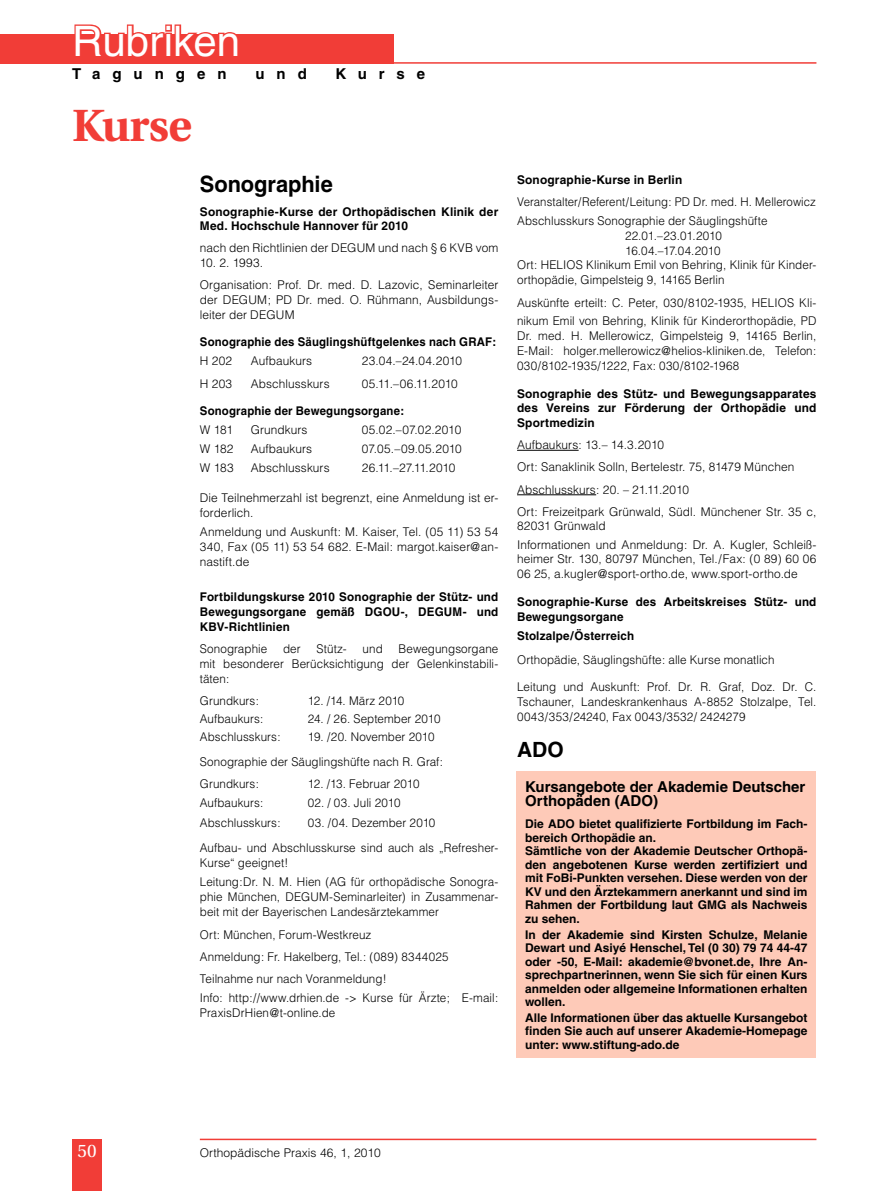
<style>
.page{position:relative;width:893px;height:1191px;background:#fff}
.page>*{position:absolute;margin:0;border:0;box-sizing:border-box;transform-origin:0 0}
.t1{font:700 45px "Utopia";letter-spacing:-.01em;color:#f13d37}
.t2{font:42px "Helvetica";color:#fff}
.t3{font:700 22.5px "Helvetica";color:#000}
.t4{font:700 21px "Helvetica";color:#000}
.t5{font:18px "Utopia";color:#fff}
.t6{font:700 15px/14.4px "Helvetica";color:#000}
.t7{font:700 15px "Helvetica";letter-spacing:.8em;color:#000}
.t8{font:300 12px/15px "Helvetica";letter-spacing:.005em;color:#000}
.t9{font:700 12px/13.5px "Helvetica";letter-spacing:.005em;color:#000;text-align:justify}
.t10{font:300 12px/19.2px "Helvetica";letter-spacing:.005em;color:#000;scale:.95 1}
.t11{font:700 12px "Helvetica";letter-spacing:.005em;color:#000;scale:.95 1}
.t12{font:300 12px "Helvetica";letter-spacing:-.015em;color:#000}
.t13{font:300 12px "Helvetica";letter-spacing:.025em;color:#000}
</style>
<div class="page">
<hr style="left:200px;top:1138px;width:616px;height:2px;background:#f13d37">
<div style="left:72px;top:1138px;width:30px;height:53px;background:#f13d37"></div>
<div style="left:0;top:34px;width:393px;height:30px;background:#f13d37"></div>
<hr style="left:9px;top:62px;width:807px;height:2px;background:#f13d37">
<svg style="left:74px;top:24px;width:92px;height:10px"></svg>
<div style="left:165px;top:24px;width:7px;height:8px;border:3px solid #f13d37"></div>
<svg style="left:174px;top:24px;width:62px;height:10px"></svg>
<hr style="left:517px;top:450px;width:62px;height:1px;background:#000">
<hr style="left:517px;top:494px;width:79px;height:1px;background:#000">
<div style="left:517px;top:771px;width:299px;height:287px;background:#fecab8"></div>
<h2 class="t2" style="left:72px;top:17px;width:169px">Rubriken</h2>
<p class="t7" style="left:72px;top:64px;width:156px">Tagungen</p>
<p class="t6" style="left:255px;top:66px;width:53px">und</p>
<p class="t6" style="left:335px;top:66px;width:91px">Kurse</p>
<h1 class="t1" style="left:72px;top:100px;width:121px">Kurse</h1>
<h3 class="t3" style="left:200px;top:170px;width:134px">Sonographie</h3>
<p class="t9" style="left:200px;top:204px;width:300px;line-height:14.4px">Sonographie-Kurse der Orthopädischen Klinik der<br>Med. Hochschule Hannover für 2010</p>
<p class="t8" style="left:200px;top:240px;width:300px">nach den Richtlinien der DEGUM und nach § 6 KVB vom</p>
<p class="t8" style="left:200px;top:252px;width:300px;line-height:22.2px">10. 2. 1993.<br>Organisation: Prof. Dr. med. D. Lazovic, Seminarleiter</p>
<p class="t8" style="left:200px;top:292px;width:300px">der DEGUM; PD Dr. med. O. Rühmann, Ausbildungs&shy;leiter der DEGUM</p>
<p class="t11" style="left:200px;top:335px;width:313px">Sonographie des Säuglingshüftgelenkes nach GRAF:</p>
<p class="t8" style="left:200px;top:353px;width:34px">H 202</p>
<p class="t8" style="left:251px;top:353px;width:63px">Aufbaukurs</p>
<p class="t8" style="left:362px;top:353px;width:102px">23.04.–24.04.2010</p>
<p class="t8" style="left:200px;top:376px;width:34px">H 203</p>
<p class="t8" style="left:251px;top:376px;width:80px">Abschlusskurs</p>
<p class="t12" style="left:362px;top:376px;width:97px">05.11.–06.11.2010</p>
<p class="t11" style="left:200px;top:403px;width:217px">Sonographie der Bewegungsorgane:</p>
<p class="t8" style="left:200px;top:422px;width:35px">W 181</p>
<p class="t8" style="left:251px;top:422px;width:58px">Grundkurs</p>
<p class="t8" style="left:362px;top:422px;width:101px">05.02.–07.02.2010</p>
<p class="t8" style="left:200px;top:441px;width:35px">W 182</p>
<p class="t8" style="left:251px;top:441px;width:63px">Aufbaukurs</p>
<p class="t13" style="left:362px;top:441px;width:101px">07.05.–09.05.2010</p>
<p class="t8" style="left:200px;top:460px;width:35px">W 183</p>
<p class="t8" style="left:251px;top:460px;width:80px">Abschlusskurs</p>
<p class="t12" style="left:362px;top:460px;width:95px">26.11.–27.11.2010</p>
<p class="t8" style="left:200px;top:490px;width:300px">Die Teilnehmerzahl ist begrenzt, eine Anmeldung ist er&shy;forderlich.</p>
<p class="t8" style="left:200px;top:524px;width:300px;text-align:justify">Anmeldung und Auskunft: M. Kaiser, Tel. (05 11) 53 54<br>340, Fax (05 11) 53 54 682. E-Mail: margot.kaiser@an&shy;nastift.de</p>
<p class="t9" style="left:200px;top:588px;width:300px;line-height:15px">Fortbildungskurse 2010 Sonographie der Stütz- und Bewegungsorgane gemäß DGOU-, DEGUM- und KBV-Richtlinien</p>
<p class="t8" style="left:200px;top:641px;width:69px">Sonographie</p>
<p class="t8" style="left:283px;top:641px;width:19px">der</p>
<p class="t8" style="left:316px;top:641px;width:32px">Stütz-</p>
<p class="t8" style="left:363px;top:641px;width:22px">und</p>
<p class="t8" style="left:200px;top:641px;width:300px;text-align:justify;text-indent:199px">Bewegungsorgane mit besonderer Berücksichtigung der Gelenkinstabili&shy;täten:</p>
<p class="t8" style="left:200px;top:693px;width:61px">Grundkurs:</p>
<p class="t8" style="left:308px;top:693px;width:98px">12. /14. März 2010</p>
<p class="t8" style="left:200px;top:711px;width:65px">Aufbaukurs:</p>
<p class="t8" style="left:308px;top:711px;width:134px">24. / 26. September 2010</p>
<p class="t8" style="left:200px;top:729px;width:82px">Abschlusskurs:</p>
<p class="t8" style="left:200px;top:723px;width:245px;line-height:25.2px;text-indent:108px">19. /20. November 2010<br>Sonographie der Säuglingshüfte nach R. Graf:</p>
<p class="t8" style="left:200px;top:776px;width:61px">Grundkurs:</p>
<p class="t8" style="left:308px;top:776px;width:113px">12. /13. Februar 2010</p>
<p class="t8" style="left:200px;top:795px;width:65px">Aufbaukurs:</p>
<p class="t8" style="left:308px;top:795px;width:94px">02. / 03. Juli 2010</p>
<p class="t8" style="left:200px;top:815px;width:82px">Abschlusskurs:</p>
<p class="t8" style="left:200px;top:809px;width:300px;line-height:25.2px;text-indent:108px">03. /04. Dezember 2010<br>Aufbau- und Abschlusskurse sind auch als „Refresher-</p>
<p class="t8" style="left:200px;top:853px;width:300px;line-height:19.2px">Kurse“ geeignet!<br>Leitung:Dr. N. M. Hien (AG für orthopädische Sonogra-</p>
<p class="t8" style="left:200px;top:889px;width:300px">phie München, DEGUM-Seminarleiter) in Zusammenar&shy;beit mit der Bayerischen Landesärztekammer</p>
<p class="t8" style="left:200px;top:923px;width:250px;line-height:22.2px">Ort: München, Forum-Westkreuz<br>Anmeldung: Fr. Hakelberg, Tel.: (089) 8344025<br>Teilnahme nur nach Voranmeldung!</p>
<p class="t8" style="left:200px;top:990px;width:300px">Info: http://www.drhien.de -&gt; Kurse für Ärzte; E-mail:<br>PraxisDrHien@t-online.de</p>
<p class="t9" style="left:517px;top:172px;width:167px">Sonographie-Kurse in Berlin</p>
<p class="t10" style="left:517px;top:192px;width:316px">Veranstalter/Referent/Leitung: PD Dr. med. H. Mellerowicz<br>Abschlusskurs Sonographie der Säuglingshüfte</p>
<p class="t12" style="left:625px;top:228px;width:98px">22.01.–23.01.2010</p>
<p class="t12" style="left:625px;top:243px;width:97px">16.04.–17.04.2010</p>
<p class="t8" style="left:517px;top:257px;width:301px">Ort: HELIOS Klinikum Emil von Behring, Klinik für Kinder-</p>
<p class="t8" style="left:517px;top:272px;width:209px">orthopädie, Gimpelsteig 9, 14165 Berlin</p>
<p class="t8" style="left:517px;top:293px;width:301px;line-height:18px">Auskünfte erteilt: C. Peter, 030/8102-1935, HELIOS Kli&shy;nikum Emil von Behring, Klinik für Kinderorthopädie, PD</p>
<p class="t8" style="left:517px;top:328px;width:301px;text-align:justify">Dr. med. H. Mellerowicz, Gimpelsteig 9, 14165 Berlin, E-Mail: holger.mellerowicz@helios-kliniken.de, Telefon:<br>030/8102-1935/1222, Fax: 030/8102-1968</p>
<p class="t9" style="left:517px;top:386px;width:301px;line-height:14.4px">Sonographie des Stütz- und Bewegungsapparates des Vereins zur Förderung der Orthopädie und Sportmedizin</p>
<p class="t8" style="left:517px;top:433px;width:301px;line-height:22.2px">Aufbaukurs: 13.– 14.3.2010<br>Ort: Sanaklinik Solln, Bertelestr. 75, 81479 München Abschlusskurs: 20. – 21.11.2010<br>Ort: Freizeitpark Grünwald, Südl. Münchener Str. 35 c,</p>
<p class="t8" style="left:517px;top:516px;width:301px;line-height:18.6px">82031 Grünwald<br>Informationen und Anmeldung: Dr. A. Kugler, Schleiß-</p>
<p class="t8" style="left:517px;top:552px;width:301px;line-height:14.4px">heimer Str. 130, 80797 München, Tel./Fax: (0 89) 60 06<br>06 25, a.kugler@sport-ortho.de, www.sport-ortho.de</p>
<p class="t9" style="left:517px;top:594px;width:301px;line-height:15px">Sonographie-Kurse des Arbeitskreises Stütz- und<br>Bewegungsorgane</p>
<p class="t9" style="left:517px;top:629px;width:119px">Stolzalpe/Österreich</p>
<p class="t8" style="left:517px;top:652px;width:259px">Orthopädie, Säuglingshüfte: alle Kurse monatlich</p>
<p class="t8" style="left:517px;top:679px;width:301px;text-align:justify">Leitung und Auskunft: Prof. Dr. R. Graf, Doz. Dr. C.<br>Tschauner, Landeskrankenhaus A-8852 Stolzalpe, Tel.<br>0043/353/24240, Fax 0043/3532/ 2424279</p>
<h3 class="t4" style="left:517px;top:737px;width:48px">ADO</h3>
<p class="t6" style="left:525px;top:779px;width:282px">Kursangebote der Akademie Deutscher<br>Orthopäden (ADO)</p>
<p class="t9" style="left:525px;top:817px;width:284px;text-align:left">Die ADO bietet qualifizierte Fortbildung im Fach&shy;bereich Orthopädie an.<br>Sämtliche von der Akademie Deutscher Orthopä&shy;den angebotenen Kurse werden zertifiziert und mit FoBi-Punkten versehen. Diese werden von der KV und den Ärztekammern anerkannt und sind im Rahmen der Fortbildung laut GMG als Nachweis zu sehen.</p>
<p class="t9" style="left:525px;top:927px;width:284px">In der Akademie sind Kirsten Schulze, Melanie Dewart und Asiyé Henschel, Tel (0 30) 79 74 44-47 oder -50, E-Mail: akademie@bvonet.de, Ihre An&shy;sprechpartnerinnen, wenn Sie sich für einen Kurs anmelden oder allgemeine Informationen erhalten wollen.</p>
<p class="t9" style="left:525px;top:1010px;width:284px">Alle Informationen über das aktuelle Kursangebot finden Sie auch auf unserer Akademie-Homepage unter: www.stiftung-ado.de</p>
<h3 class="t5" style="left:78px;top:1141px;width:21px">50</h3>
<p class="t8" style="left:200px;top:1144px;width:182px">Orthopädische Praxis 46, 1, 2010</p>
</div>
